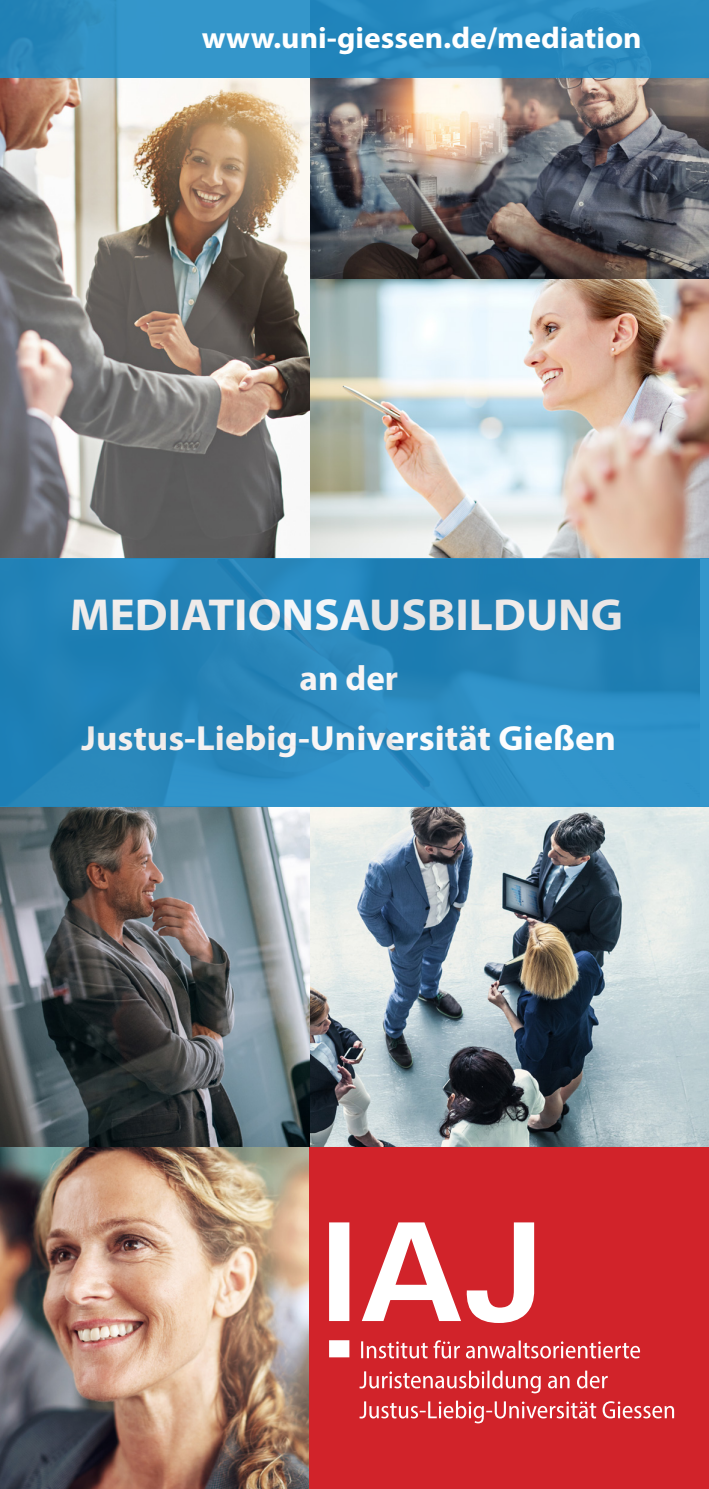
<style>
.page{position:relative;width:709px;height:1489px;background:#fff}
.page>*{position:absolute;margin:0;border:0;box-sizing:border-box;transform-origin:0 0}
.t1{font:700 45px "Myriad Pro";color:#fff;scale:1.05 1}
.t2{font:700 35px/60px "Myriad Pro";color:#fff;text-align:center}
.t3{font:700 30px "Myriad Pro";color:#fff;scale:1.05 1}
</style>
<div class="page">
<img style="left:309px;top:78px;width:400px;height:201px">
<img style="left:309px;top:279px;width:400px;height:279px">
<img style="left:0;top:78px;width:309px;height:480px">
<img style="left:309px;top:806px;width:400px;height:341px">
<img style="left:0;top:806px;width:309px;height:341px">
<img style="left:0;top:1147px;width:309px;height:341px">
<div style="left:309px;top:1147px;width:400px;height:341px;background:#d1232a"></div>
<div style="left:0;top:0;width:709px;height:78px;background:linear-gradient(to bottom,#2b8dc2,#2d8ec2)"></div>
<svg style="left:0;top:558px;width:709px;height:248px;background:#2787bc"></svg>
<svg style="left:329px;top:1222px;width:205px;height:100px"></svg>
<svg style="left:329px;top:1340px;width:20px;height:17px"></svg>
<svg style="left:359px;top:1400px;width:315px;height:23px"></svg>
<svg style="left:359px;top:1370px;width:248px;height:23px"></svg>
<svg style="left:361px;top:1340px;width:279px;height:18px"></svg>
<p class="t3" style="left:202px;top:18px;width:420px">www.uni-giessen.de/mediation</p>
<p class="t1" style="left:70px;top:585px;width:528px">MEDIATIONSAUSBILDUNG</p>
<p class="t2" style="left:82px;top:647px;width:536px">an der<br>Justus-Liebig-Universität Gießen</p>
</div>
